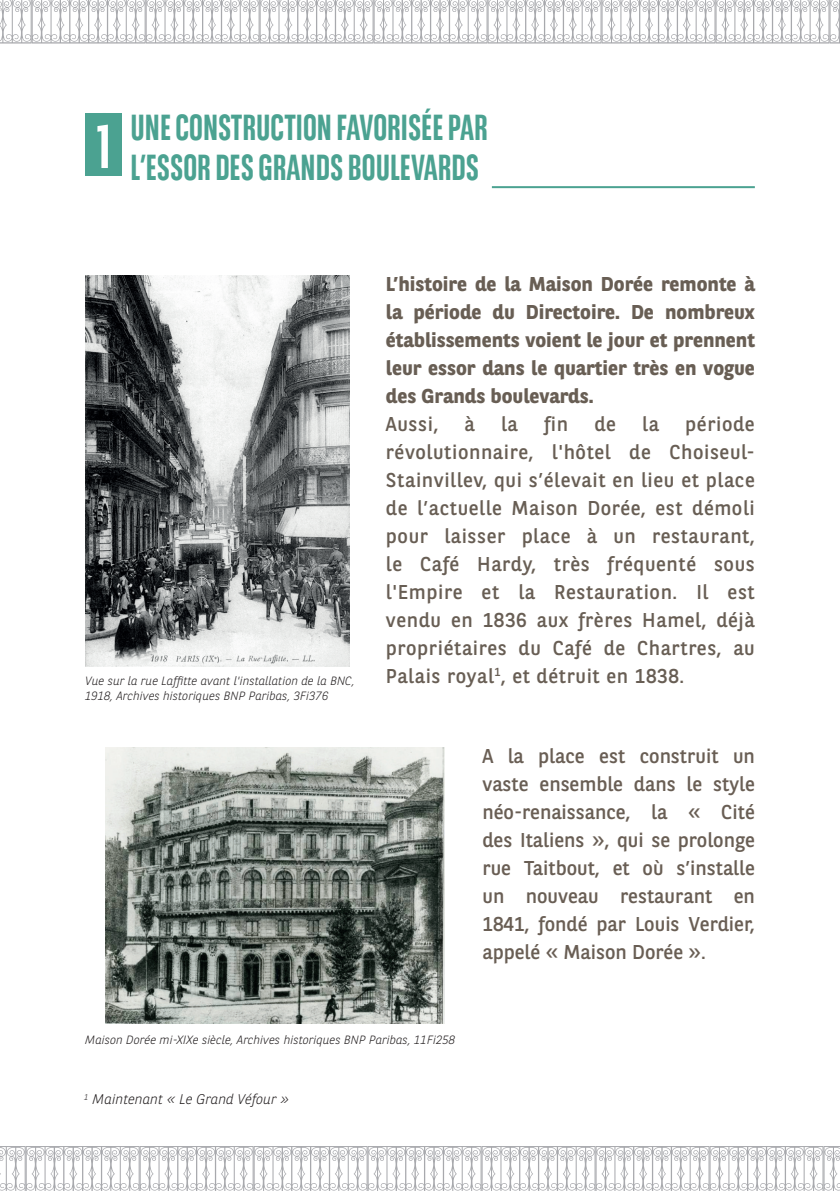
<style>
.page{position:relative;width:840px;height:1191px;background:#fff}
.page>*{position:absolute;margin:0;border:0;box-sizing:border-box;transform-origin:0 0}
.t1{font:700 62px "BNPP Sans Condensed";color:#fff}
.t2{font:700 36px/40px "BNPP Sans Condensed";color:#4ba291;text-align:right}
.t3{font:20px/28px "BNPP Sans";letter-spacing:.03em;color:#685e54;text-align:justify}
.t4{font:20px/28px "BNPP Sans";color:#695e54;text-align:justify}
.t5{font:700 20px/28px "BNPP Sans";color:#685e54;text-align:justify}
.t6{font:italic 300 14px "BNPP Sans";color:#231f20}
.t7{font:italic 300 12px/14.4px "BNPP Sans";color:#231f20}
</style>
<div class="page">
<svg style="left:0;top:0;width:839px;height:44px"></svg>
<svg style="left:0;top:1146px;width:839px;height:45px"></svg>
<img style="left:106px;top:747px;width:338px;height:276px">
<div style="left:85px;top:114px;width:36px;height:62px;background:#4ba291"></div>
<hr style="left:491px;top:186px;width:263px;height:2px;background:#4ba291">
<img style="left:85px;top:276px;width:264px;height:390px">
<h2 class="t2" style="left:94px;top:108px;width:395px">1) UNE CONSTRUCTION FAVORISÉE PAR<br>L’ESSOR DES GRANDS BOULEVARDS</h2>
<h1 class="t1" style="left:96px;top:110px;width:16px">1</h1>
<p class="t7" style="left:85px;top:673px;width:271px">Vue sur la rue Laffitte avant l'installation de la BNC,<br>1918, Archives historiques BNP Paribas, 3Fi376</p>
<p class="t5" style="left:386px;top:269px;width:370px">L’histoire de la Maison Dorée remonte à la période du Directoire. De nombreux établissements voient le jour et prennent leur essor dans le quartier très en vogue des Grands boulevards.</p>
<p class="t3" style="left:386px;top:409px;width:54px">Aussi,</p>
<p class="t3" style="left:464px;top:409px;width:12px">à</p>
<p class="t3" style="left:501px;top:409px;width:18px">la</p>
<p class="t3" style="left:543px;top:409px;width:26px">fin</p>
<p class="t3" style="left:594px;top:409px;width:23px">de</p>
<p class="t3" style="left:642px;top:409px;width:18px">la</p>
<p class="t3" style="left:386px;top:409px;width:370px;text-indent:299px">période révolutionnaire, l'hôtel de Choiseul-Stainvillev, qui s’élevait en lieu et place de l’actuelle Maison Dorée, est démoli pour laisser place à un restaurant, le Café Hardy, très fréquenté sous l'Empire et la Restauration. Il est vendu en 1836 aux frères Hamel, déjà propriétaires du Café de Chartres, au Palais royal<sup>1</sup>, et détruit en 1838.</p>
<p class="t4" style="left:482px;top:741px;width:274px">A la place est construit un vaste ensemble dans le style néo-renaissance, la « Cité des Italiens », qui se prolonge rue Taitbout, et où s’installe un nouveau restaurant en 1841, fondé par Louis Verdier, appelé « Maison Dorée ».</p>
<p class="t7" style="left:85px;top:1031px;width:371px">Maison Dorée mi-XIXe siècle, Archives historiques BNP Paribas, 11Fi258</p>
<p class="t6" style="left:84px;top:1090px;width:206px"><sup>1</sup> Maintenant « Le Grand Véfour »</p>
</div>
